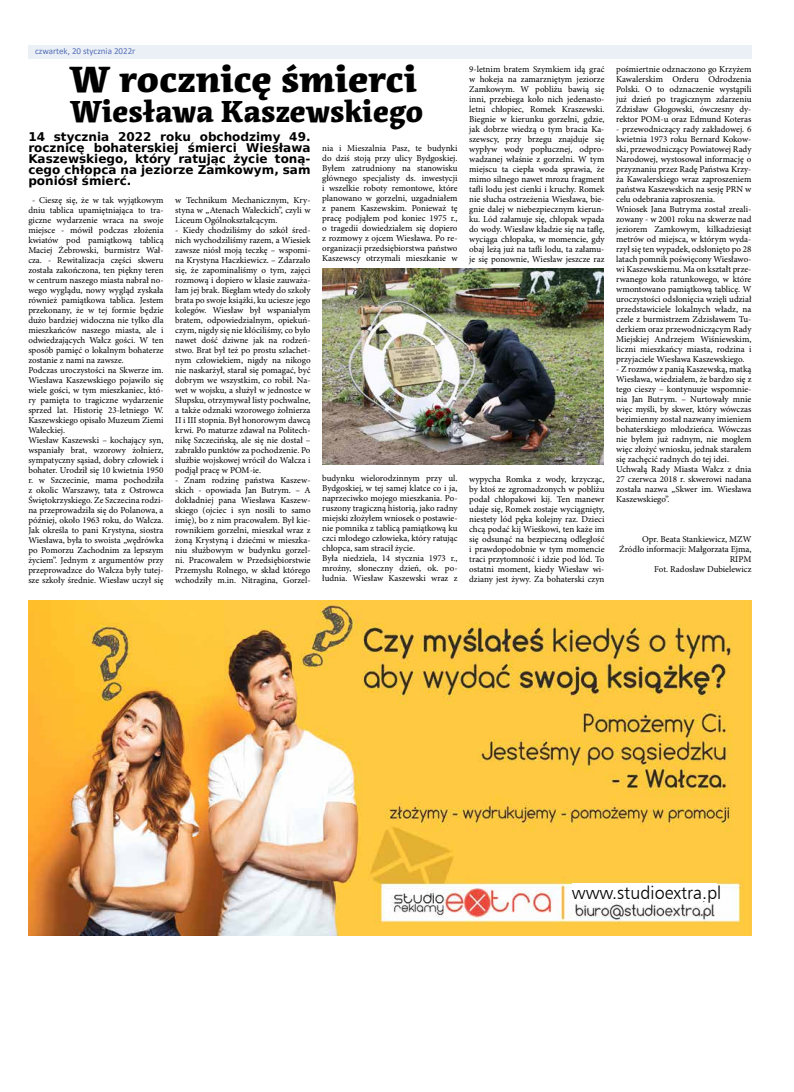
<style>
.page{position:relative;width:794px;height:1092px;background:#fff}
.page>*{position:absolute;margin:0;border:0;box-sizing:border-box;transform-origin:0 0}
.t1{font:900 36px "Acuta";color:#000;scale:1.06 1}
.t2{font:900 30px "Acuta";color:#000}
.t3{font:18px "Humanist 777 BT Light B";color:#000}
.t4{font:700 12px/11px "DejaVu Sans";color:#000;text-align:justify}
.t5{font:9px/10px "Minion Pro";color:#000;text-align:justify}
.t6{font:9px "Calibri";color:#5570b6}
</style>
<div class="page">
<div style="left:28px;top:45px;width:723px;height:14px;background:#ebeff6"></div>
<img style="left:28px;top:600px;width:723px;height:335px">
<div style="left:572px;top:883px;width:144px;height:17px;background:#fff"></div>
<img style="left:322px;top:268px;width:282px;height:196px">
<p class="t6" style="left:35px;top:44px;width:102px">czwartek, 20 stycznia 2022r</p>
<h1 class="t1" style="left:69px;top:57px;width:330px">W rocznicę śmierci</h1>
<h2 class="t2" style="left:70px;top:93px;width:355px">Wiesława Kaszewskiego</h2>
<h3 class="t4" style="left:28px;top:131px;width:284px">14 stycznia 2022 roku obchodzimy 49. rocznicę bohaterskiej śmierci Wiesława Kaszewskiego, który ratując życie toną&shy;cego chłopca na jeziorze Zamkowym, sam poniósł śmierć.</h3>
<p class="t5" style="left:322px;top:143px;width:137px">nia i Mieszalnia Pasz, te budynki do dziś stoją przy ulicy Bydgoskiej.<br>Byłem zatrudniony na stanowisku głównego specjalisty ds. inwestycji i wszelkie roboty remontowe, które planowano w gorzelni, uzgadniałem z panem Kaszewskim. Ponieważ tę pracę podjąłem pod koniec 1975 r., o tragedii dowiedziałem się dopiero z rozmowy z ojcem Wiesława. Po re&shy;organizacji przedsiębiorstwa państwo Kaszewscy otrzymali mieszkanie w</p>
<p class="t5" style="left:28px;top:195px;width:137px;text-align:left;text-indent:4px">- Cieszę się, że w tak wyjątkowym dniu tablica upamiętniająca to tra&shy;giczne wydarzenie wraca na swoje miejsce - mówił podczas złożenia kwiatów pod pamiątkową tablicą Maciej Żebrowski, burmistrz Wał&shy;cza. - Rewitalizacja części skweru została zakończona, ten piękny teren w centrum naszego miasta nabrał no&shy;wego wyglądu, nowy wygląd zyskała również pamiątkowa tablica. Jestem przekonany, że w tej formie będzie dużo bardziej widoczna nie tylko dla mieszkańców naszego miasta, ale i odwiedzających Wałcz gości. W ten sposób pamięć o lokalnym bohaterze zostanie z nami na zawsze.<br>Podczas uroczystości na Skwerze im.<br>Wiesława Kaszewskiego pojawiło się wiele gości, w tym mieszkaniec, któ&shy;ry pamięta to tragiczne wydarzenie sprzed lat. Historię 23-letniego W.<br>Kaszewskiego opisało Muzeum Ziemi Wałeckiej.<br>Wiesław Kaszewski – kochający syn, wspaniały brat, wzorowy żołnierz, sympatyczny sąsiad, dobry człowiek i bohater. Urodził się 10 kwietnia 1950 r. w Szczecinie, mama pochodziła z okolic Warszawy, tata z Ostrowca Świętokrzyskiego. Ze Szczecina rodzi&shy;na przeprowadziła się do Polanowa, a później, około 1963 roku, do Wałcza.<br>Jak określa to pani Krystyna, siostra Wiesława, była to swoista „wędrówka po Pomorzu Zachodnim za lepszym życiem”. Jednym z argumentów przy przeprowadzce do Wałcza były tutej&shy;sze szkoły średnie. Wiesław uczył się</p>
<p class="t5" style="left:175px;top:195px;width:137px">w Technikum Mechanicznym, Kry&shy;styna w „Atenach Wałeckich”, czyli w Liceum Ogólnokształcącym.</p>
<p class="t5" style="left:175px;top:225px;width:137px">- Kiedy chodziliśmy do szkół śred&shy;nich wychodziliśmy razem, a Wiesiek zawsze niósł moją teczkę – wspomi&shy;na Krystyna Haczkiewicz. – Zdarzało się, że zapominaliśmy o tym, zajęci rozmową i dopiero w klasie zauważa&shy;łam jej brak. Biegłam wtedy do szkoły brata po swoje książki, ku uciesze jego kolegów. Wiesław był wspaniałym bratem, odpowiedzialnym, opiekuń&shy;czym, nigdy się nie kłóciliśmy, co było nawet dość dziwne jak na rodzeń&shy;stwo. Brat był też po prostu szlachet&shy;nym człowiekiem, nigdy na nikogo nie naskarżył, starał się pomagać, być dobrym we wszystkim, co robił. Na&shy;wet w wojsku, a służył w jednostce w Słupsku, otrzymywał listy pochwalne, a także odznaki wzorowego żołnierza II i III stopnia. Był honorowym dawcą krwi. Po maturze zdawał na Politech&shy;nikę Szczecińską, ale się nie dostał – zabrakło punktów za pochodzenie. Po służbie wojskowej wrócił do Wałcza i podjął pracę w POM-ie.</p>
<p class="t5" style="left:175px;top:475px;width:137px">- Znam rodzinę państwa Kaszew&shy;skich - opowiada Jan Butrym. – A dokładniej pana Wiesława Kaszew&shy;skiego (ojciec i syn nosili to samo imię), bo z nim pracowałem. Był kie&shy;rownikiem gorzelni, mieszkał wraz z żoną Krystyną i dziećmi w mieszka&shy;niu służbowym w budynku gorzel&shy;ni. Pracowałem w Przedsiębiorstwie Przemysłu Rolnego, w skład którego wchodziły m.in. Nitragina, Gorzel-</p>
<p class="t5" style="left:322px;top:473px;width:137px;text-align:left">budynku wielorodzinnym przy ul.<br>Bydgoskiej, w tej samej klatce co i ja, naprzeciwko mojego mieszkania. Po&shy;ruszony tragiczną historią, jako radny miejski złożyłem wniosek o postawie&shy;nie pomnika z tablicą pamiątkową ku czci młodego człowieka, który ratując chłopca, sam stracił życie.<br>Była niedziela, 14 stycznia 1973 r., mroźny, słoneczny dzień, ok. po&shy;łudnia. Wiesław Kaszewski wraz z</p>
<p class="t5" style="left:469px;top:64px;width:137px">9-letnim bratem Szymkiem idą grać w hokeja na zamarzniętym jeziorze Zamkowym. W pobliżu bawią się inni, przebiega koło nich jedenasto&shy;letni chłopiec, Romek Kraszewski.<br>Biegnie w kierunku gorzelni, gdzie, jak dobrze wiedzą o tym bracia Ka&shy;szewscy, przy brzegu znajduje się wypływ wody popłucznej, odpro&shy;wadzanej właśnie z gorzelni. W tym miejscu ta ciepła woda sprawia, że mimo silnego nawet mrozu fragment tafli lodu jest cienki i kruchy. Romek nie słucha ostrzeżenia Wiesława, bie&shy;gnie dalej w niebezpiecznym kierun&shy;ku. Lód załamuje się, chłopak wpada do wody. Wiesław kładzie się na taflę, wyciąga chłopaka, w momencie, gdy obaj leżą już na tafli lodu, ta załamu&shy;je się ponownie, Wiesław jeszcze raz</p>
<p class="t5" style="left:469px;top:474px;width:137px">wypycha Romka z wody, krzycząc, by ktoś ze zgromadzonych w pobliżu podał chłopakowi kij. Ten manewr udaje się, Romek zostaje wyciągnięty, niestety lód pęka kolejny raz. Dzieci chcą podać kij Wieśkowi, ten każe im się odsunąć na bezpieczną odległość i prawdopodobnie w tym momencie traci przytomność i idzie pod lód. To ostatni moment, kiedy Wiesław wi&shy;dziany jest żywy. Za bohaterski czyn</p>
<p class="t5" style="left:616px;top:64px;width:137px">pośmiertnie odznaczono go Krzyżem Kawalerskim Orderu Odrodzenia Polski. O to odznaczenie wystąpili już dzień po tragicznym zdarzeniu Zdzisław Głogowski, ówczesny dy&shy;rektor POM-u oraz Edmund Koteras</p>
<p class="t5" style="left:616px;top:124px;width:137px;text-align:left">- przewodniczący rady zakładowej. 6 kwietnia 1973 roku Bernard Kokow&shy;ski, przewodniczący Powiatowej Rady Narodowej, wystosował informację o przyznaniu przez Radę Państwa Krzy&shy;ża Kawalerskiego wraz zaproszeniem państwa Kaszewskich na sesję PRN w celu odebrania zaproszenia.<br>Wniosek Jana Butryma został zreali&shy;zowany - w 2001 roku na skwerze nad jeziorem Zamkowym, kilkadziesiąt metrów od miejsca, w którym wyda&shy;rzył się ten wypadek, odsłonięto po 28 latach pomnik poświęcony Wiesławo&shy;wi Kaszewskiemu. Ma on kształt prze&shy;rwanego koła ratunkowego, w które wmontowano pamiątkową tablicę. W uroczystości odsłonięcia wzięli udział przedstawiciele lokalnych władz, na czele z burmistrzem Zdzisławem Tu&shy;derkiem oraz przewodniczącym Rady Miejskiej Andrzejem Wiśniewskim, liczni mieszkańcy miasta, rodzina i przyjaciele Wiesława Kaszewskiego.</p>
<p class="t5" style="left:616px;top:364px;width:137px;text-align:left">- Z rozmów z panią Kaszewską, matką Wiesława, wiedziałem, że bardzo się z tego cieszy – kontynuuje wspomnie&shy;nia Jan Butrym. – Nurtowały mnie więc myśli, by skwer, który wówczas bezimienny został nazwany imieniem bohaterskiego młodzieńca. Wówczas nie byłem już radnym, nie mogłem więc złożyć wniosku, jednak starałem się zachęcić radnych do tej idei.<br>Uchwałą Rady Miasta Wałcz z dnia 27 czerwca 2018 r. skwerowi nadana została nazwa „Skwer im. Wiesława Kaszewskiego”.</p>
<p class="t5" style="left:619px;top:534px;width:134px;text-align:right">Opr. Beata Stankiewicz, MZW<br>Źródło informacji: Małgorzata Ejma,<br>RIPM<br>Fot. Radosław Dubielewicz</p>
<h3 class="t3" style="left:572px;top:881px;width:151px">www.studioextra.pl</h3>
</div>
